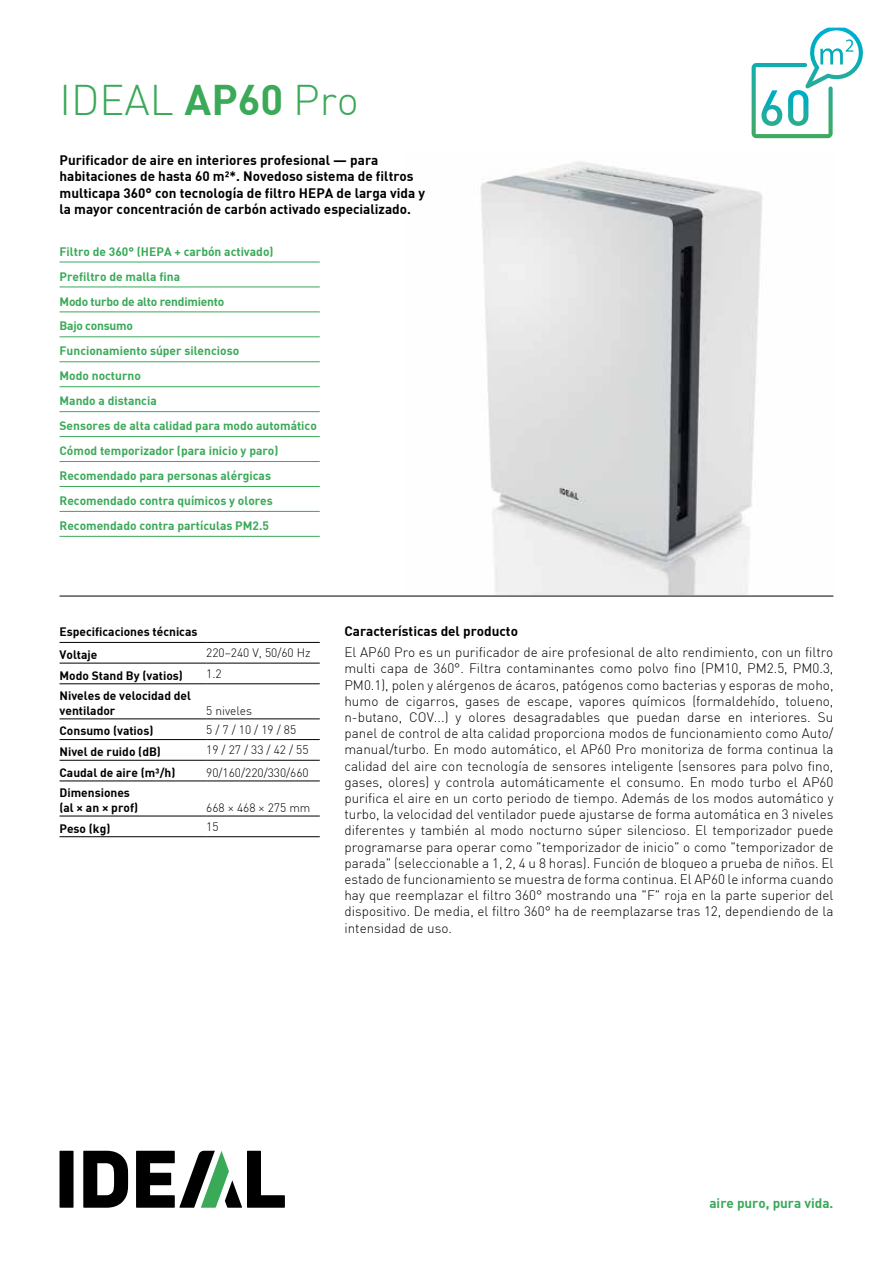
<style>
.page{position:relative;width:893px;height:1263px;background:#fff}
.page>*{position:absolute;margin:0;border:0;box-sizing:border-box;transform-origin:0 0}
.t1{font:300 42px "DIN";color:#3aa958}
.t2{font:300 13.5px/16.2px "DIN";color:#000;text-align:justify}
.t3{font:13.5px/16.2px "DIN Bold";color:#000}
.t4{font:13.5px "DIN Bold";color:#3aa958}
.t5{font:12px/24.9px "DIN Bold";color:#3aa958}
.t6{font:12px/14.4px "DIN Bold";color:#000}
.t7{font:300 12px "DIN";color:#000}
.s1{font-family:"DIN Bold";font-weight:400}
</style>
<div class="page">
<hr style="left:60px;top:596px;width:773px;height:1px;background:#000">
<div style="left:60px;top:1151px;width:14px;height:57px;background:#000"></div>
<svg style="left:83px;top:1151px;width:46px;height:57px"></svg>
<svg style="left:136px;top:1151px;width:149px;height:57px"></svg>
<img style="left:481px;top:161px;width:282px;height:434px">
<hr style="left:60px;top:262px;width:260px;height:1px;background:#3aa958">
<hr style="left:60px;top:287px;width:260px;height:1px;background:#3aa958">
<hr style="left:60px;top:337px;width:260px;height:1px;background:#3aa958">
<hr style="left:60px;top:361px;width:260px;height:1px;background:#3aa958">
<hr style="left:60px;top:386px;width:260px;height:1px;background:#3aa958">
<hr style="left:60px;top:411px;width:260px;height:1px;background:#3aa958">
<hr style="left:60px;top:436px;width:260px;height:1px;background:#3aa958">
<hr style="left:60px;top:461px;width:260px;height:1px;background:#3aa958">
<hr style="left:60px;top:486px;width:260px;height:1px;background:#3aa958">
<hr style="left:60px;top:511px;width:260px;height:1px;background:#3aa958">
<hr style="left:60px;top:536px;width:260px;height:1px;background:#3aa958">
<hr style="left:60px;top:312px;width:260px;height:1px;background:#3aa958">
<hr style="left:60px;top:642px;width:146px;height:1px;background:#000">
<hr style="left:206px;top:642px;width:114px;height:1px;background:#000">
<hr style="left:60px;top:663px;width:146px;height:1px;background:#000">
<hr style="left:206px;top:663px;width:114px;height:1px;background:#000">
<hr style="left:60px;top:683px;width:146px;height:1px;background:#000">
<hr style="left:206px;top:683px;width:114px;height:1px;background:#000">
<hr style="left:60px;top:719px;width:146px;height:1px;background:#000">
<hr style="left:206px;top:719px;width:114px;height:1px;background:#000">
<hr style="left:60px;top:739px;width:146px;height:1px;background:#000">
<hr style="left:206px;top:739px;width:114px;height:1px;background:#000">
<hr style="left:60px;top:760px;width:146px;height:1px;background:#000">
<hr style="left:206px;top:760px;width:114px;height:1px;background:#000">
<hr style="left:60px;top:781px;width:146px;height:1px;background:#000">
<hr style="left:206px;top:781px;width:114px;height:1px;background:#000">
<hr style="left:60px;top:816px;width:146px;height:1px;background:#000">
<hr style="left:206px;top:816px;width:114px;height:1px;background:#000">
<hr style="left:60px;top:836px;width:146px;height:1px;background:#000">
<hr style="left:206px;top:836px;width:114px;height:1px;background:#000">
<svg style="left:752px;top:28px;width:111px;height:110px"></svg>
<h1 class="t1" style="left:60px;top:74px;width:301px">Ideal <span class="s1">AP60</span> Pro</h1>
<p class="t3" style="left:60px;top:152px;width:367px">Purificador de aire en interiores profesional — para habitaciones de hasta 60 m²*. Novedoso sistema de filtros multicapa 360° con tecnología de filtro HEPA de larga vida y la mayor concentración de carbón activado especializado.</p>
<p class="t5" style="left:60px;top:238px;width:259px">Filtro de 360° (HEPA + carbón activado)<br>Prefiltro de malla fina<br>Modo turbo de alto rendimiento<br>Bajo consumo<br>Funcionamiento súper silencioso<br>Modo nocturno<br>Mando a distancia<br>Sensores de alta calidad para modo automático<br>Cómod temporizador (para inicio y paro)<br>Recomendado para personas alérgicas<br>Recomendado contra químicos y olores<br>Recomendado contra partículas PM2.5</p>
<p class="t6" style="left:60px;top:620px;width:139px;line-height:22.6px">Especificaciones técnicas<br>Voltaje</p>
<p class="t7" style="left:206px;top:645px;width:106px">220–240 V, 50/60 Hz</p>
<p class="t6" style="left:60px;top:667px;width:125px">Modo Stand By (vatios)</p>
<p class="t7" style="left:206px;top:666px;width:17px">1.2</p>
<p class="t6" style="left:60px;top:688px;width:133px">Niveles de velocidad del ventilador</p>
<p class="t7" style="left:206px;top:703px;width:47px">5 niveles</p>
<p class="t6" style="left:60px;top:723px;width:95px">Consumo (vatios)</p>
<p class="t7" style="left:206px;top:722px;width:92px">5 / 7 / 10 / 19 / 85</p>
<p class="t6" style="left:60px;top:744px;width:103px">Nivel de ruido (dB)</p>
<p class="t7" style="left:206px;top:743px;width:104px">19 / 27 / 33 / 42 / 55</p>
<p class="t6" style="left:60px;top:765px;width:117px">Caudal de aire (m³/h)</p>
<p class="t7" style="left:206px;top:765px;width:104px">90/160/220/330/660</p>
<p class="t6" style="left:60px;top:785px;width:80px">Dimensiones (al × an × prof)</p>
<p class="t7" style="left:206px;top:800px;width:106px">668 × 468 × 275 mm</p>
<p class="t6" style="left:60px;top:820px;width:52px">Peso (kg)</p>
<p class="t7" style="left:206px;top:819px;width:14px">15</p>
<p class="t3" style="left:344px;top:622px;width:175px">Características del producto</p>
<p class="t2" style="left:344px;top:644px;width:491px">El AP60 Pro es un purificador de aire profesional de alto rendimiento, con un filtro multi capa de 360°. Filtra contaminantes como polvo fino (PM10, PM2.5, PM0.3, PM0.1), polen y alérgenos de ácaros, patógenos como bacterias y esporas de moho, humo de cigarros, gases de escape, vapores químicos (formaldehído, tolueno, n-butano, COV...) y olores desagradables que puedan darse en interiores. Su panel de control de alta calidad proporciona modos de funcionamiento como Auto/ manual/turbo. En modo automático, el AP60 Pro monitoriza de forma continua la calidad del aire con tecnología de sensores inteligente (sensores para polvo fino, gases, olores) y controla automáticamente el consumo. En modo turbo el AP60 purifica el aire en un corto periodo de tiempo. Además de los modos automático y turbo, la velocidad del ventilador puede ajustarse de forma automática en 3 niveles diferentes y también al modo nocturno súper silencioso. El temporizador puede programarse para operar como "temporizador de inicio" o como "temporizador de parada" (seleccionable a 1, 2, 4 u 8 horas). Función de bloqueo a prueba de niños. El estado de funcionamiento se muestra de forma continua. El AP60 le informa cuando hay que reemplazar el filtro 360° mostrando una "F" roja en la parte superior del dispositivo. De media, el filtro 360° ha de reemplazarse tras 12, dependiendo de la intensidad de uso.</p>
<p class="t4" style="left:709px;top:1194px;width:126px">aire puro, pura vida.</p>
</div>
